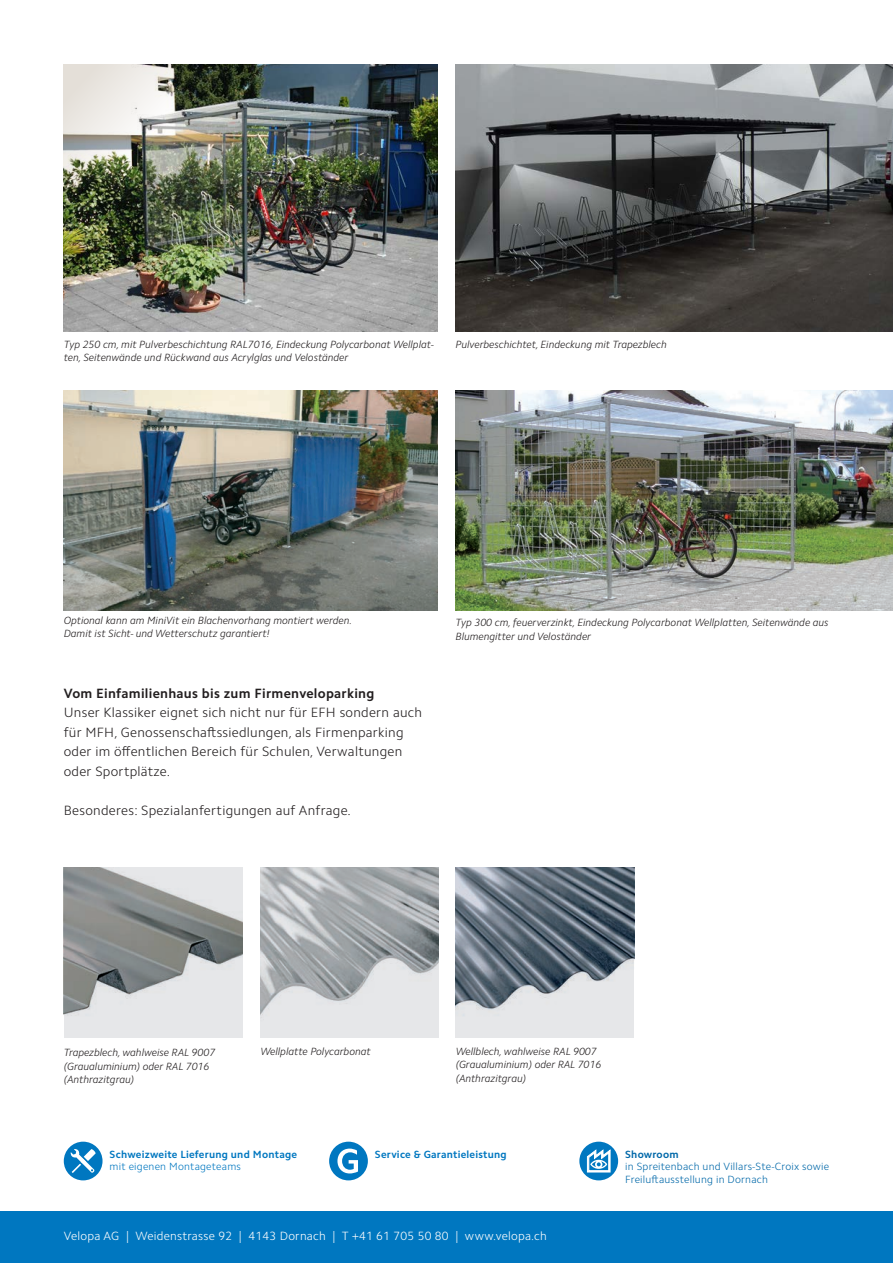
<style>
.page{position:relative;width:893px;height:1263px;background:#fff}
.page>*{position:absolute;margin:0;border:0;box-sizing:border-box;transform-origin:0 0}
.t1{font:300 13.5px/19.5px "Camphor Std";letter-spacing:.02em;color:#231f20}
.t2{font:700 13.5px "Camphor Std";letter-spacing:.02em;color:#231f20}
.t3{font:300 12px "Camphor Std";letter-spacing:.02em;color:#fff}
.t4{font:italic 300 10.5px/13.5px "Camphor Std";color:#231f20}
.t5{font:300 10.5px/12.6px "Camphor Std";letter-spacing:.02em;color:#0068a9}
.t6{font:700 10.5px "Camphor Std";letter-spacing:.02em;color:#0077c0}
.t7{font:300 10.5px "Camphor Std";letter-spacing:.02em;color:#0077c0}
.t8{font:700 10.5px "Camphor Std";letter-spacing:.02em;color:#0068a9}
</style>
<div class="page">
<div style="left:329px;top:1142px;width:39px;height:38px;background:#0077c0;border-radius:50%"></div>
<svg style="left:337px;top:1148px;width:21px;height:25px"></svg>
<div style="left:0;top:1212px;width:893px;height:51px;background:#0077c0"></div>
<div style="left:64px;top:1142px;width:39px;height:38px;background:#0077c0;border-radius:50%"></div>
<svg style="left:70px;top:1149px;width:26px;height:24px"></svg>
<div style="left:579px;top:1142px;width:39px;height:38px;background:#0077c0;border-radius:50%"></div>
<svg style="left:587px;top:1149px;width:23px;height:23px"></svg>
<img style="left:64px;top:64px;width:373px;height:267px">
<img style="left:455px;top:64px;width:438px;height:267px">
<img style="left:455px;top:390px;width:438px;height:220px">
<img style="left:64px;top:64px;width:143px;height:130px">
<svg style="left:64px;top:867px;width:178px;height:170px;background:#afb1b2"></svg>
<svg style="left:260px;top:867px;width:179px;height:170px;background:#babdc0"></svg>
<svg style="left:455px;top:867px;width:179px;height:170px;background:#87919b"></svg>
<img style="left:64px;top:391px;width:373px;height:219px">
<p class="t4" style="left:64px;top:338px;width:372px">Typ 250 cm, mit Pulverbeschichtung RAL7016, Eindeckung Polycarbonat Wellplat&shy;ten, Seitenwände und Rückwand aus Acrylglas und Veloständer</p>
<p class="t4" style="left:455px;top:338px;width:213px">Pulverbeschichtet, Eindeckung mit Trapezblech</p>
<p class="t4" style="left:64px;top:613px;width:290px">Optional kann am MiniVit ein Blachenvorhang montiert werden.<br>Damit ist Sicht- und Wetterschutz garantiert!</p>
<p class="t2" style="left:64px;top:685px;width:312px">Vom Einfamilienhaus bis zum Firmenveloparking</p>
<p class="t1" style="left:64px;top:703px;width:360px">Unser Klassiker eignet sich nicht nur für EFH sondern auch für MFH, Genossenschaftssiedlungen, als Firmenparking oder im öffentlichen Bereich für Schulen, Verwaltungen oder Sportplätze.</p>
<p class="t1" style="left:64px;top:800px;width:289px">Besonderes: Spezialanfertigungen auf Anfrage.</p>
<p class="t4" style="left:455px;top:616px;width:375px">Typ 300 cm, feuerverzinkt, Eindeckung Polycarbonat Wellplatten, Seitenwände aus<br>Blumengitter und Veloständer</p>
<p class="t4" style="left:64px;top:1046px;width:153px">Trapezblech, wahlweise RAL 9007 (Graualuminium) oder RAL 7016 (Anthrazitgrau)</p>
<p class="t4" style="left:456px;top:1044px;width:147px">Wellblech, wahlweise RAL 9007 (Graualuminium) oder RAL 7016 (Anthrazitgrau)</p>
<p class="t4" style="left:260px;top:1044px;width:112px">Wellplatte Polycarbonat</p>
<p class="t6" style="left:110px;top:1148px;width:189px">Schweizweite Lieferung und Montage</p>
<p class="t7" style="left:110px;top:1160px;width:133px">mit eigenen Montageteams</p>
<p class="t6" style="left:375px;top:1148px;width:133px">Service &amp; Garantieleistung</p>
<p class="t8" style="left:625px;top:1148px;width:55px">Showroom</p>
<p class="t5" style="left:625px;top:1160px;width:205px">in Spreitenbach und Villars-Ste-Croix sowie<br>Freiluftausstellung in Dornach</p>
<p class="t3" style="left:64px;top:1229px;width:485px">Velopa AG | Weidenstrasse 92 | 4143 Dornach | T +41 61 705 50 80 | www.velopa.ch</p>
</div>
